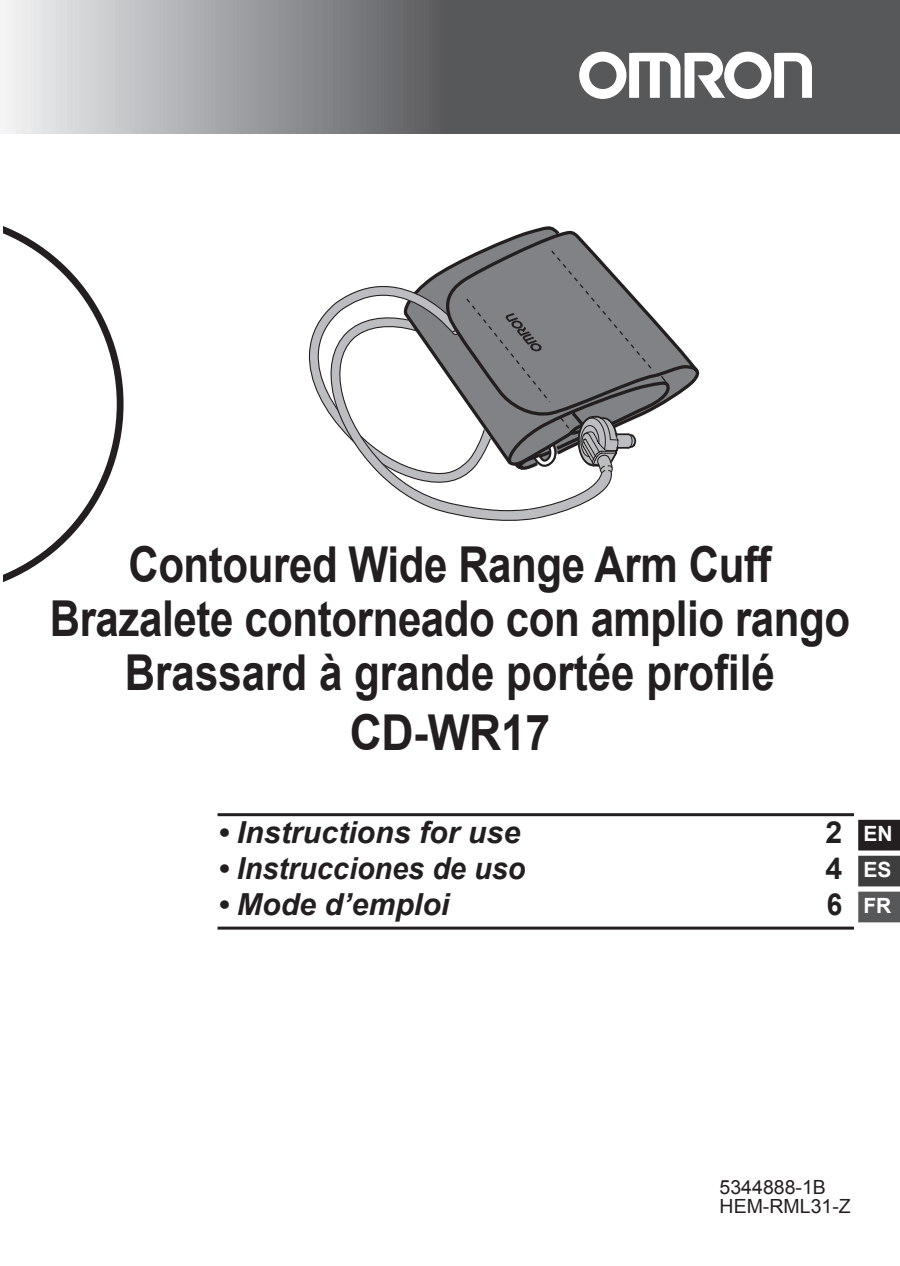
<style>
.page{position:relative;width:900px;height:1266px;background:#fff}
.page>*{position:absolute;margin:0;border:0;box-sizing:border-box;transform-origin:0 0}
.t1{font:700 49.5px/54px "Arial";letter-spacing:-.01em;color:#231f20;text-align:center;scale:.85 1}
.t2{font:700 49.5px "Arial";letter-spacing:-.01em;color:#231f20;scale:.9 1}
.t3{font:italic 700 30.3px "Arial";color:#231f20}
.t4{font:700 30.3px "Arial";color:#231f20}
.t5{font:700 30.3px "Arial";color:#231f20;scale:.92 1}
.t6{font:700 21px/36px "Arial";color:#fff;text-align:justify}
.t7{font:19.5px/19.5px "Arial";color:#231f20}
</style>
<div class="page">
<svg style="left:858px;top:820px;width:42px;height:102px;background:#525152"></svg>
<svg style="left:1px;top:0;width:899px;height:133px;background:#818285"></svg>
<svg style="left:579px;top:52px;width:233px;height:47px"></svg>
<svg style="left:3px;top:226px;width:121px;height:356px"></svg>
<svg style="left:670px;top:336px;width:29px;height:64px"></svg>
<svg style="left:309px;top:226px;width:361px;height:295px"></svg>
<hr style="left:217px;top:813px;width:637px;height:3px;background:#231f20">
<hr style="left:217px;top:926px;width:637px;height:3px;background:#231f20">
<svg style="left:1px;top:0;width:5px;height:6px"></svg>
<svg style="left:894px;top:0;width:6px;height:6px"></svg>
<p class="t1" style="left:50px;top:538px;width:943px">Contoured Wide Range Arm Cuff<br>Brazalete contorneado con amplio rango<br>Brassard à grande portée profilé</p>
<p class="t2" style="left:350px;top:698px;width:224px">CD-WR17</p>
<p class="t3" style="left:218px;top:812px;width:304px">• Instructions for use</p>
<p class="t4" style="left:825px;top:811px;width:18px">2</p>
<p class="t3" style="left:218px;top:848px;width:309px">• Instrucciones de uso</p>
<p class="t4" style="left:825px;top:847px;width:18px">4</p>
<p class="t3" style="left:218px;top:884px;width:233px">• Mode d’emploi</p>
<p class="t5" style="left:827px;top:882px;width:18px">6</p>
<p class="t6" style="left:863px;top:816px;width:31px">EN ES FR</p>
<p class="t7" style="left:720px;top:1177px;width:133px">5344888-1B<br>HEM-RML31-Z</p>
</div>
